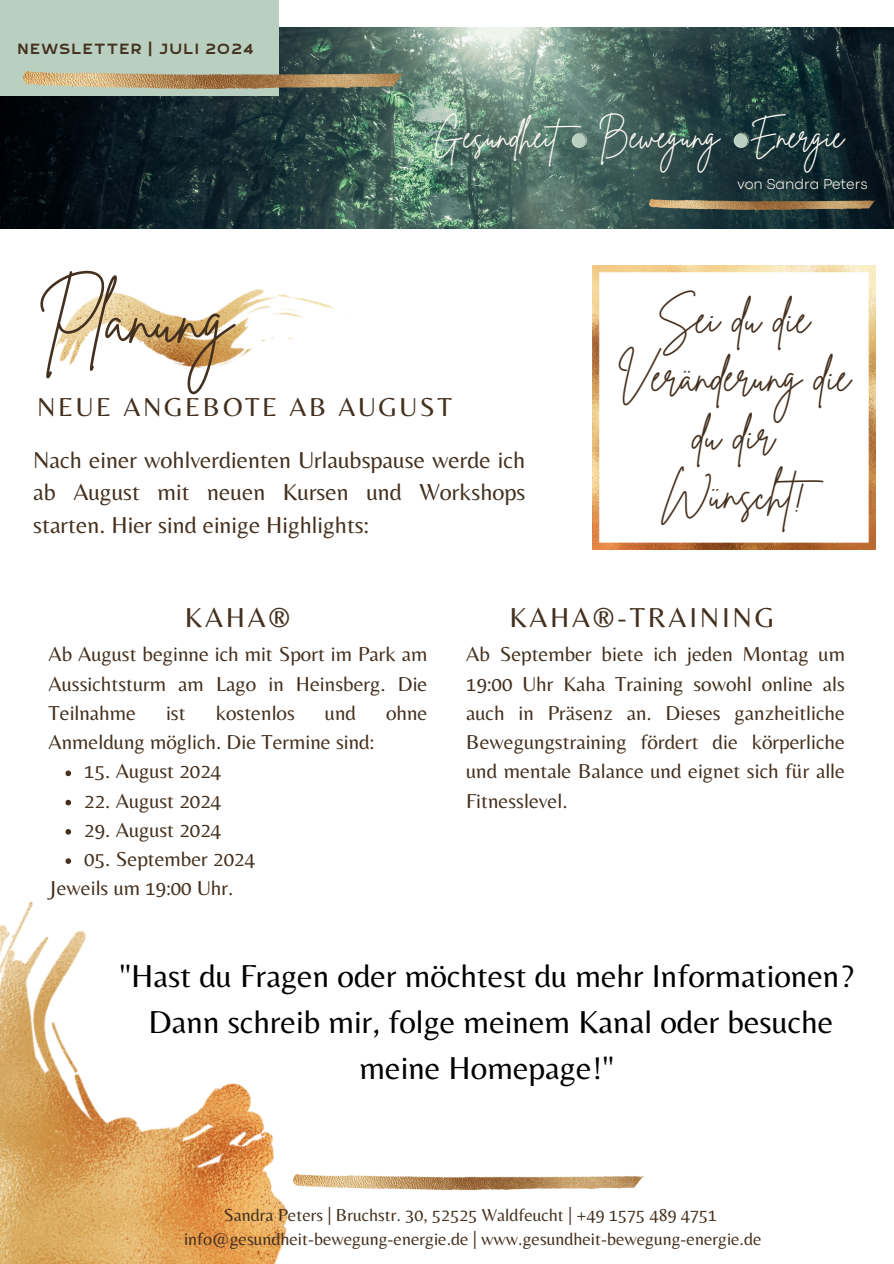
<style>
.page{position:relative;width:894px;height:1264px;background:#fff}
.page>*{position:absolute;margin:0;border:0;box-sizing:border-box;transform-origin:0 0}
.t1{font:67.5px "Brittany Signature";color:#44301f}
.t2{font:42px "Brittany Signature";color:#44301f}
.t3{font:33px/46.2px "Belleza";color:#000;text-align:center}
.t4{font:33px "Brittany Signature";color:#fffbf5}
.t5{font:28.5px "Belleza";letter-spacing:.095em;color:#44301f}
.t6{font:27px "Belleza";letter-spacing:.095em;color:#44301f}
.t7{font:24px/32.7px "Belleza";color:#44301f;text-align:justify}
.t8{font:21px/29.2px "Belleza";color:#44301f;text-align:justify}
.t9{font:19.5px "RTL Banana Bold";letter-spacing:.095em;color:#44301f}
.t10{font:18px "Belleza";color:#44301f}
.t11{font:300 15px "Codec Pro";color:#fffbf5}
</style>
<div class="page">
<img style="left:0;top:901px;width:288px;height:362px">
<img style="left:0;top:27px;width:893px;height:201px">
<div style="left:0;top:0;width:279px;height:96px;background:#b9cfc0"></div>
<img style="left:24px;top:72px;width:380px;height:16px">
<img style="left:649px;top:199px;width:226px;height:10px">
<svg style="left:572px;top:133px;width:15px;height:14px"></svg>
<svg style="left:734px;top:133px;width:15px;height:14px"></svg>
<img style="left:47px;top:289px;width:303px;height:79px">
<svg style="left:65px;top:770px;width:6px;height:6px"></svg>
<svg style="left:65px;top:799px;width:6px;height:6px"></svg>
<svg style="left:65px;top:829px;width:6px;height:5px"></svg>
<svg style="left:65px;top:858px;width:6px;height:6px"></svg>
<img style="left:293px;top:1174px;width:351px;height:15px">
<img style="left:592px;top:265px;width:283px;height:284px">
<p class="t9" style="left:18px;top:39px;width:237px">NEWSLETTER | JULI 2024</p>
<p class="t4" style="left:433px;top:114px;width:411px">Gesundheit Bewegung Energie</p>
<p class="t11" style="left:737px;top:179px;width:131px">von Sandra Peters</p>
<h1 class="t1" style="left:37px;top:275px;width:197px">Planung</h1>
<h4 class="t6" style="left:37px;top:390px;width:416px">NEUE ANGEBOTE AB AUGUST</h4>
<h5 class="t7" style="left:33px;top:443px;width:493px">Nach einer wohlverdienten Urlaubspause werde ich ab August mit neuen Kursen und Workshops starten. Hier sind einige Highlights:</h5>
<p class="t2" style="left:657px;top:291px;width:154px">Sei du die</p>
<p class="t2" style="left:616px;top:349px;width:235px">Veränderung die</p>
<p class="t2" style="left:692px;top:408px;width:83px">du dir</p>
<p class="t2" style="left:661px;top:466px;width:175px">Wünscht!</p>
<p class="t5" style="left:185px;top:600px;width:107px">KAHA®</p>
<h2 class="t8" style="left:49px;top:639px;width:380px">Ab August beginne ich mit Sport im Park am Aussichtsturm am Lago in Heinsberg. Die Teilnahme</h2>
<h2 class="t8" style="left:166px;top:697px;width:21px">ist</h2>
<h2 class="t8" style="left:216px;top:697px;width:81px">kostenlos</h2>
<h2 class="t8" style="left:325px;top:697px;width:33px">und</h2>
<h2 class="t8" style="left:386px;top:697px;width:43px">ohne</h2>
<h2 class="t8" style="left:49px;top:727px;width:327px">Anmeldung möglich. Die Termine sind:</h2>
<h4 class="t8" style="left:84px;top:756px;width:139px">15. August 2024</h4>
<p class="t8" style="left:84px;top:785px;width:139px">22. August 2024</p>
<p class="t8" style="left:84px;top:814px;width:139px">29. August 2024</p>
<p class="t8" style="left:84px;top:844px;width:172px">05. September 2024</p>
<p class="t8" style="left:49px;top:873px;width:186px">Jeweils um 19:00 Uhr.</p>
<p class="t5" style="left:509px;top:600px;width:266px">KAHA®-TRAINING</p>
<p class="t8" style="left:466px;top:639px;width:380px">Ab September biete ich jeden Montag um 19:00 Uhr Kaha Training sowohl online als auch in Präsenz an. Dieses ganzheitliche Bewegungstraining fördert die körperliche und mentale Balance und eignet sich für alle Fitnesslevel.</p>
<p class="t3" style="left:119px;top:952px;width:735px">"Hast du Fragen oder möchtest du mehr Informationen?<br>Dann schreib mir, folge meinem Kanal oder besuche meine Homepage!"</p>
<p class="t10" style="left:224px;top:1203px;width:494px">Sandra Peters | Bruchstr. 30, 52525 Waldfeucht | +49 1575 489 4751</p>
<p class="t10" style="left:184px;top:1228px;width:579px">info@gesundheit-bewegung-energie.de | www.gesundheit-bewegung-energie.de</p>
</div>
